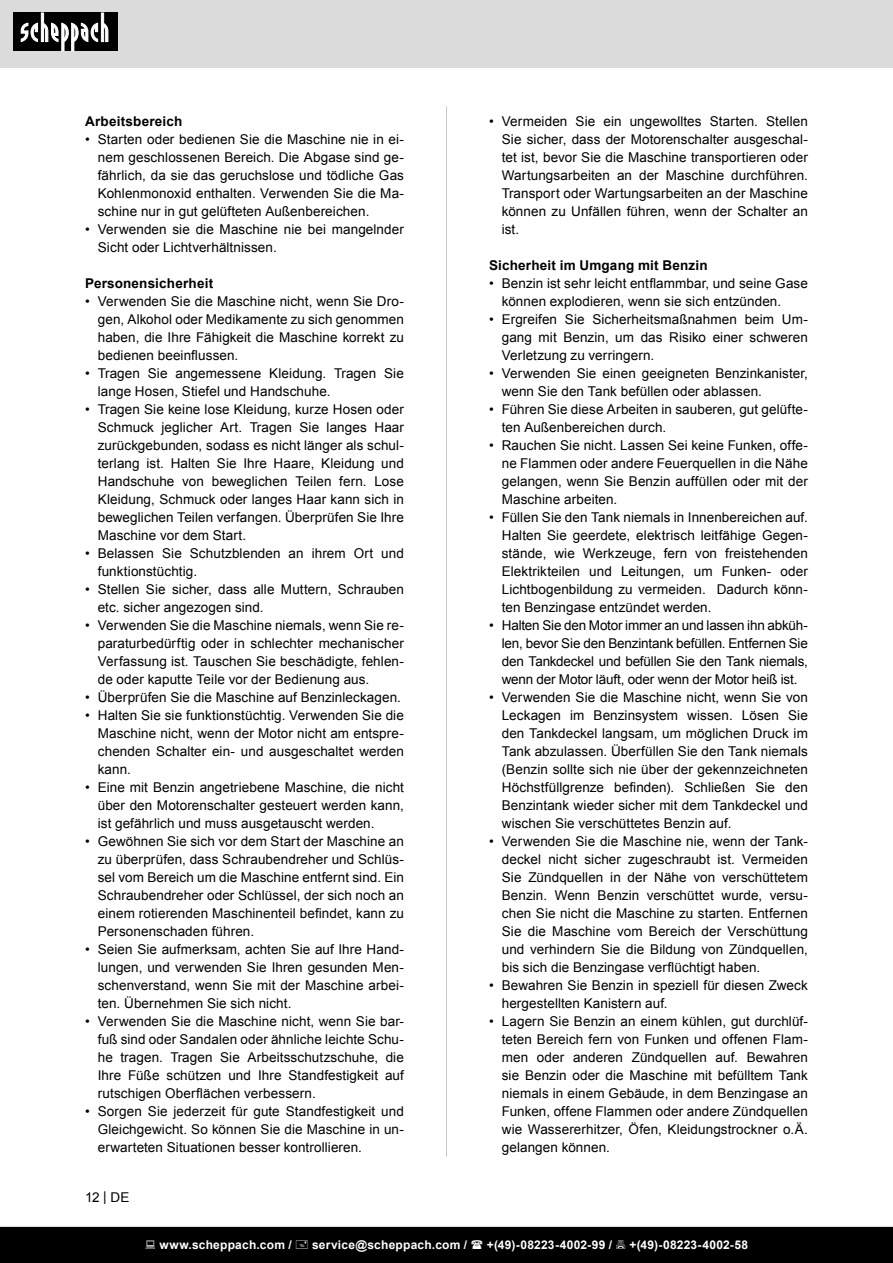
<style>
.page{position:relative;width:893px;height:1263px;background:#fff}
.page>*{position:absolute;margin:0;border:0;box-sizing:border-box;transform-origin:0 0}
.t1{font:13.5px/18px "Arial";letter-spacing:.005em;color:#000;text-align:justify}
.Grundtext_Bold{font:700 13.5px "Arial";letter-spacing:.015em;color:#000}
.t2{font:700 12px "Arial";letter-spacing:.02em;color:#fff}
</style>
<div class="page">
<div style="left:0;top:0;width:893px;height:67px;background:#dbdbdb"></div>
<div style="left:13px;top:13px;width:105px;height:38px;background:#000"></div>
<svg style="left:21px;top:13px;width:87px;height:38px"></svg>
<hr style="left:446px;top:106px;width:1px;height:1051px;background:#c7c7c7">
<div style="left:0;top:1227px;width:893px;height:36px;background:#000"></div>
<p class="Grundtext_Bold" style="left:85px;top:112px;width:99px">Arbeitsbereich</p>
<p class="t1" style="left:98px;top:130px;width:308px;text-indent:-13px">• Starten oder bedienen Sie die Maschine nie in ei&shy;nem geschlossenen Bereich. Die Abgase sind ge&shy;fährlich, da sie das geruchslose und tödliche Gas Kohlenmonoxid enthalten. Verwenden Sie die Ma&shy;schine nur in gut gelüfteten Außenbereichen.</p>
<p class="t1" style="left:98px;top:220px;width:308px;text-indent:-13px">• Verwenden sie die Maschine nie bei mangelnder<br>Sicht oder Lichtverhältnissen.</p>
<p class="Grundtext_Bold" style="left:85px;top:274px;width:130px">Personensicherheit</p>
<p class="t1" style="left:98px;top:292px;width:308px;text-indent:-13px">• Verwenden Sie die Maschine nicht, wenn Sie Dro&shy;gen, Alkohol oder Medikamente zu sich genommen haben, die Ihre Fähigkeit die Maschine korrekt zu bedienen beeinflussen.</p>
<p class="t1" style="left:98px;top:364px;width:308px;text-indent:-13px">• Tragen Sie angemessene Kleidung. Tragen Sie lange Hosen, Stiefel und Handschuhe.</p>
<p class="t1" style="left:98px;top:400px;width:308px;text-indent:-13px">• Tragen Sie keine lose Kleidung, kurze Hosen oder Schmuck jeglicher Art. Tragen Sie langes Haar zurückgebunden, sodass es nicht länger als schul&shy;terlang ist. Halten Sie Ihre Haare, Kleidung und Handschuhe von beweglichen Teilen fern. Lose Kleidung, Schmuck oder langes Haar kann sich in beweglichen Teilen verfangen. Überprüfen Sie Ihre Maschine vor dem Start.</p>
<p class="t1" style="left:98px;top:544px;width:308px;text-indent:-13px">• Belassen Sie Schutzblenden an ihrem Ort und funktionstüchtig.</p>
<p class="t1" style="left:98px;top:580px;width:308px;text-indent:-13px">• Stellen Sie sicher, dass alle Muttern, Schrauben etc. sicher angezogen sind.</p>
<p class="t1" style="left:98px;top:616px;width:308px;text-indent:-13px">• Verwenden Sie die Maschine niemals, wenn Sie re&shy;paraturbedürftig oder in schlechter mechanischer Verfassung ist. Tauschen Sie beschädigte, fehlen&shy;de oder kaputte Teile vor der Bedienung aus.</p>
<p class="t1" style="left:85px;top:688px;width:317px">• Überprüfen Sie die Maschine auf Benzinleckagen.</p>
<p class="t1" style="left:98px;top:706px;width:308px;text-indent:-13px">• Halten Sie sie funktionstüchtig. Verwenden Sie die Maschine nicht, wenn der Motor nicht am entspre&shy;chenden Schalter ein- und ausgeschaltet werden kann.</p>
<p class="t1" style="left:98px;top:778px;width:308px;text-indent:-13px">• Eine mit Benzin angetriebene Maschine, die nicht über den Motorenschalter gesteuert werden kann, ist gefährlich und muss ausgetauscht werden.</p>
<p class="t1" style="left:98px;top:832px;width:308px;text-indent:-13px">• Gewöhnen Sie sich vor dem Start der Maschine an zu überprüfen, dass Schraubendreher und Schlüs&shy;sel vom Bereich um die Maschine entfernt sind. Ein Schraubendreher oder Schlüssel, der sich noch an einem rotierenden Maschinenteil befindet, kann zu Personenschaden führen.</p>
<p class="t1" style="left:98px;top:940px;width:308px;text-indent:-13px">• Seien Sie aufmerksam, achten Sie auf Ihre Hand&shy;lungen, und verwenden Sie Ihren gesunden Men&shy;schenverstand, wenn Sie mit der Maschine arbei&shy;ten. Übernehmen Sie sich nicht.</p>
<p class="t1" style="left:98px;top:1012px;width:308px;text-indent:-13px">• Verwenden Sie die Maschine nicht, wenn Sie bar&shy;fuß sind oder Sandalen oder ähnliche leichte Schu&shy;he tragen. Tragen Sie Arbeitsschutzschuhe, die Ihre Füße schützen und Ihre Standfestigkeit auf rutschigen Oberflächen verbessern.</p>
<p class="t1" style="left:98px;top:1102px;width:308px;text-indent:-13px">• Sorgen Sie jederzeit für gute Standfestigkeit und Gleichgewicht. So können Sie die Maschine in un&shy;erwarteten Situationen besser kontrollieren.</p>
<p class="t1" style="left:85px;top:1188px;width:46px">12 | DE</p>
<p class="t1" style="left:502px;top:112px;width:308px;text-indent:-13px">• Vermeiden Sie ein ungewolltes Starten. Stellen Sie sicher, dass der Motorenschalter ausgeschal&shy;tet ist, bevor Sie die Maschine transportieren oder Wartungsarbeiten an der Maschine durchführen.<br>Transport oder Wartungsarbeiten an der Maschine können zu Unfällen führen, wenn der Schalter an ist.</p>
<p class="Grundtext_Bold" style="left:489px;top:256px;width:220px">Sicherheit im Umgang mit Benzin</p>
<p class="t1" style="left:502px;top:274px;width:308px;text-indent:-13px">• Benzin ist sehr leicht entflammbar, und seine Gase können explodieren, wenn sie sich entzünden.</p>
<p class="t1" style="left:502px;top:310px;width:308px;text-indent:-13px">• Ergreifen Sie Sicherheitsmaßnahmen beim Um&shy;gang mit Benzin, um das Risiko einer schweren Verletzung zu verringern.</p>
<p class="t1" style="left:502px;top:364px;width:308px;text-indent:-13px">• Verwenden Sie einen geeigneten Benzinkanister, wenn Sie den Tank befüllen oder ablassen.</p>
<p class="t1" style="left:502px;top:400px;width:308px;text-indent:-13px">• Führen Sie diese Arbeiten in sauberen, gut gelüfte&shy;ten Außenbereichen durch.</p>
<p class="t1" style="left:502px;top:436px;width:308px;text-indent:-13px">• Rauchen Sie nicht. Lassen Sei keine Funken, offe&shy;ne Flammen oder andere Feuerquellen in die Nähe gelangen, wenn Sie Benzin auffüllen oder mit der Maschine arbeiten.</p>
<p class="t1" style="left:502px;top:508px;width:308px;text-indent:-13px">• Füllen Sie den Tank niemals in Innenbereichen auf.<br>Halten Sie geerdete, elektrisch leitfähige Gegen&shy;stände, wie Werkzeuge, fern von freistehenden Elektrikteilen und Leitungen, um Funken- oder Lichtbogenbildung zu vermeiden. Dadurch könn&shy;ten Benzingase entzündet werden.</p>
<p class="t1" style="left:502px;top:616px;width:308px;text-indent:-13px">• Halten Sie den Motor immer an und lassen ihn abküh&shy;len, bevor Sie den Benzintank befüllen. Entfernen Sie den Tankdeckel und befüllen Sie den Tank niemals, wenn der Motor läuft, oder wenn der Motor heiß ist.</p>
<p class="t1" style="left:502px;top:688px;width:308px;text-indent:-13px">• Verwenden Sie die Maschine nicht, wenn Sie von Leckagen im Benzinsystem wissen. Lösen Sie den Tankdeckel langsam, um möglichen Druck im Tank abzulassen. Überfüllen Sie den Tank niemals (Benzin sollte sich nie über der gekennzeichneten Höchstfüllgrenze befinden). Schließen Sie den Benzintank wieder sicher mit dem Tankdeckel und wischen Sie verschüttetes Benzin auf.</p>
<p class="t1" style="left:502px;top:832px;width:308px;text-indent:-13px">• Verwenden Sie die Maschine nie, wenn der Tank&shy;deckel nicht sicher zugeschraubt ist. Vermeiden Sie Zündquellen in der Nähe von verschüttetem Benzin. Wenn Benzin verschüttet wurde, versu&shy;chen Sie nicht die Maschine zu starten. Entfernen Sie die Maschine vom Bereich der Verschüttung und verhindern Sie die Bildung von Zündquellen, bis sich die Benzingase verflüchtigt haben.</p>
<p class="t1" style="left:502px;top:976px;width:308px;text-indent:-13px">• Bewahren Sie Benzin in speziell für diesen Zweck hergestellten Kanistern auf.</p>
<p class="t1" style="left:502px;top:1012px;width:308px;text-indent:-13px">• Lagern Sie Benzin an einem kühlen, gut durchlüf&shy;teten Bereich fern von Funken und offenen Flam&shy;men oder anderen Zündquellen auf. Bewahren sie Benzin oder die Maschine mit befülltem Tank niemals in einem Gebäude, in dem Benzingase an Funken, offene Flammen oder andere Zündquellen wie Wassererhitzer, Öfen, Kleidungstrockner o.Ä. gelangen können.</p>
<p class="t2" style="left:159px;top:1236px;width:134px">www.scheppach.com /</p>
<p class="t2" style="left:312px;top:1236px;width:157px">service@scheppach.com /</p>
<p class="t2" style="left:487px;top:1236px;width:127px">+(49)-08223-4002-99 /</p>
<p class="t2" style="left:629px;top:1236px;width:120px">+(49)-08223-4002-58</p>
</div>
